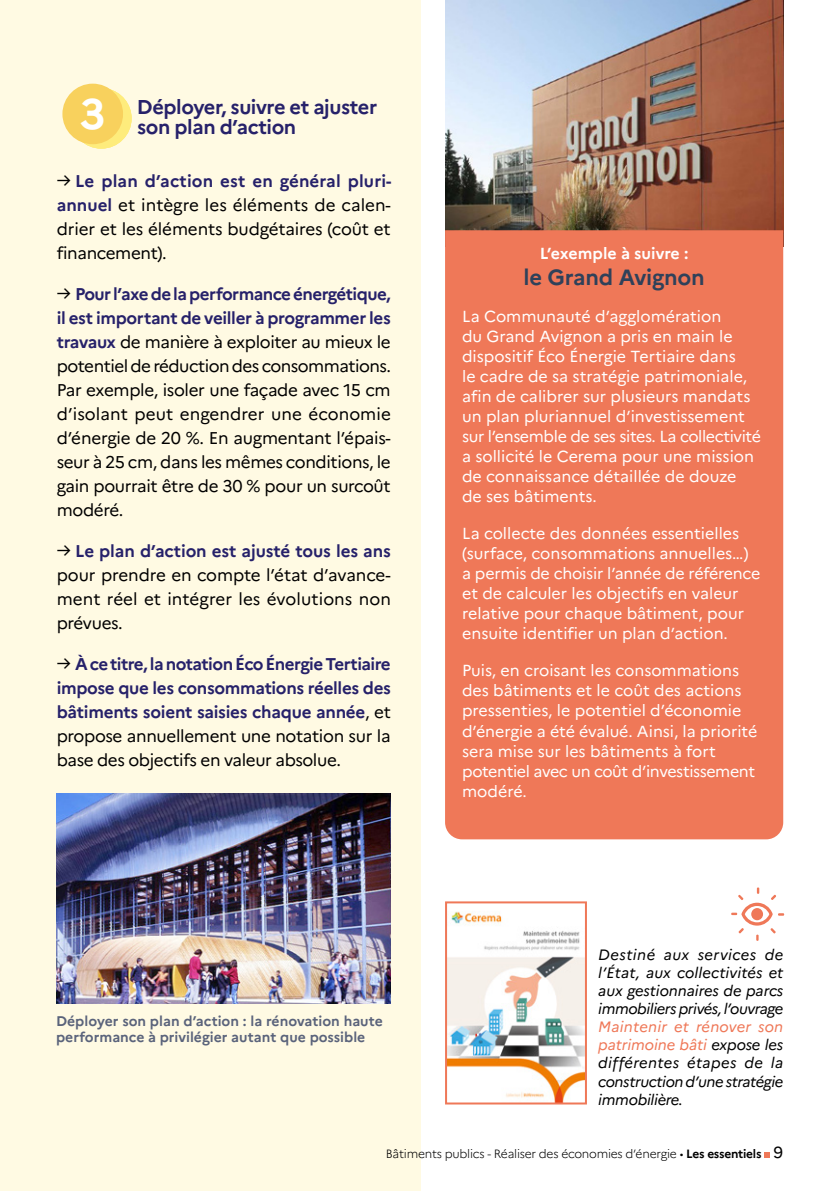
<style>
.page{position:relative;width:840px;height:1191px;background:#fff}
.page>*{position:absolute;margin:0;border:0;box-sizing:border-box;transform-origin:0 0}
.t1{font:700 42.6px "Marianne";color:#fff}
.TITRE_ENCART{font:700 22px "Marianne";letter-spacing:-.01em;color:#2f415a}
.TITRE_BLEU{font:700 20px/20px "Marianne";letter-spacing:-.02em;color:#26216a}
.t2{font:17px/24px "Marianne";letter-spacing:-.015em;color:#000;text-align:justify}
.t3{font:700 17px/24px "Marianne";letter-spacing:-.015em;color:#26216a;text-align:justify}
.TXT_ENCART{font:16px/20px "Marianne";color:#fff}
.TITRE_ENCART-2{font:700 16px "Marianne";color:#fff}
.TXT_STRATEGIE-METHO{font:italic 15px/18px "Marianne";letter-spacing:-.025em;color:#000;text-align:justify}
.descriptif_légende{font:700 14px/16.8px "Marianne";color:#5a637b}
.PAGINATION_DROITE{font:300 12px "Marianne";letter-spacing:-.02em;color:#000}
.s1{font-size:18px}
.s2{font-weight:700;color:#26216a}
.s3{font-weight:400;font-size:18px;color:#000}
.s4{font-weight:400;color:#000}
.s5{color:#ef7858}
.s6{font-weight:700}
.s7{font-weight:400;font-size:16px}
</style>
<div class="page">
<div style="left:0;top:0;width:420px;height:1191px;background:#fffae3"></div>
<svg style="left:73px;top:89px;width:58px;height:60px"></svg>
<div style="left:62px;top:84px;width:61px;height:60px;background:#f8d15d;border-radius:50%"></div>
<img style="left:57px;top:794px;width:333px;height:209px">
<img style="left:445px;top:0;width:337px;height:230px">
<div style="left:445px;top:230px;width:337px;height:609px;background:#ef7858"></div>
<svg style="left:764px;top:1152px;width:5px;height:5px"></svg>
<img style="left:448px;top:911px;width:135px;height:190px">
<div style="left:445px;top:901px;width:141px;height:203px;border:2px solid #ef7858"></div>
<svg style="left:731px;top:887px;width:52px;height:54px"></svg>
<p class="t1" style="left:80px;top:88px;width:27px">3</p>
<p class="TITRE_BLEU" style="left:137px;top:97px;width:242px">Déployer, suivre et ajuster son plan d’action</p>
<p class="t2" style="left:57px;top:168px;width:336px"><span class="s1">→</span> <span class="s2">Le plan d’action est en général pluri&shy;annuel</span> et intègre les éléments de calen&shy;drier et les éléments budgétaires (coût et financement).</p>
<p class="t2" style="left:57px;top:281px;width:335px"><span class="s1">→</span> <span class="s2">Pour l’axe de la performance énergétique, il est important de veiller à programmer les travaux</span> de manière à exploiter au mieux le potentiel de réduction des consommations.<br>Par exemple, isoler une façade avec 15 cm d’isolant peut engendrer une économie d’énergie de 20 %. En augmentant l’épais&shy;seur à 25 cm, dans les mêmes conditions, le gain pourrait être de 30 % pour un surcoût modéré.</p>
<p class="t2" style="left:57px;top:538px;width:335px"><span class="s1">→</span> <span class="s2">Le plan d’action est ajusté tous les ans </span>pour prendre en compte l’état d’avance&shy;ment réel et intégrer les évolutions non prévues.</p>
<p class="t3" style="left:57px;top:651px;width:335px"><span class="s3">→</span> À ce titre, la notation Éco Énergie Tertiaire impose que les consommations réelles des bâtiments soient saisies chaque année<span class="s4">, et propose annuellement une notation sur la base des objectifs en valeur absolue.</span></p>
<p class="descriptif_légende" style="left:56px;top:1012px;width:328px">Déployer son plan d’action : la rénovation haute performance à privilégier autant que possible</p>
<p class="TITRE_ENCART-2" style="left:539px;top:244px;width:150px">L’exemple à suivre :</p>
<p class="TITRE_ENCART" style="left:523px;top:264px;width:183px">le Grand Avignon</p>
<p class="TXT_ENCART" style="left:462px;top:306px;width:300px">La Communauté d’agglomération<br>du Grand Avignon a pris en main le dispositif Éco Énergie Tertiaire dans<br>le cadre de sa stratégie patrimoniale, afin de calibrer sur plusieurs mandats un plan pluriannuel d’investissement sur l’ensemble de ses sites. La collectivité a sollicité le Cerema pour une mission de connaissance détaillée de douze<br>de ses bâtiments.</p>
<p class="TXT_ENCART" style="left:462px;top:523px;width:299px">La collecte des données essentielles (surface, consommations annuelles…) a permis de choisir l’année de référence et de calculer les objectifs en valeur relative pour chaque bâtiment, pour ensuite identifier un plan d’action.</p>
<p class="TXT_ENCART" style="left:462px;top:660px;width:296px">Puis, en croisant les consommations des bâtiments et le coût des actions pressenties, le potentiel d’économie d’énergie a été évalué. Ainsi, la priorité sera mise sur les bâtiments à fort potentiel avec un coût d’investissement modéré.</p>
<p class="TXT_STRATEGIE-METHO" style="left:598px;top:946px;width:186px">Destiné aux services de l’État, aux collectivités et aux gestionnaires de parcs immobiliers privés, l’ouvrage <span class="s5">Maintenir et rénover son patrimoine bâti</span> expose les différentes étapes de la construction d’une stratégie immobilière.</p>
<p class="PAGINATION_DROITE" style="left:386px;top:1146px;width:398px">Bâtiments publics - Réaliser des économies d’énergie • <span class="s6">Les essentiels</span> <span class="s7">9</span></p>
</div>
